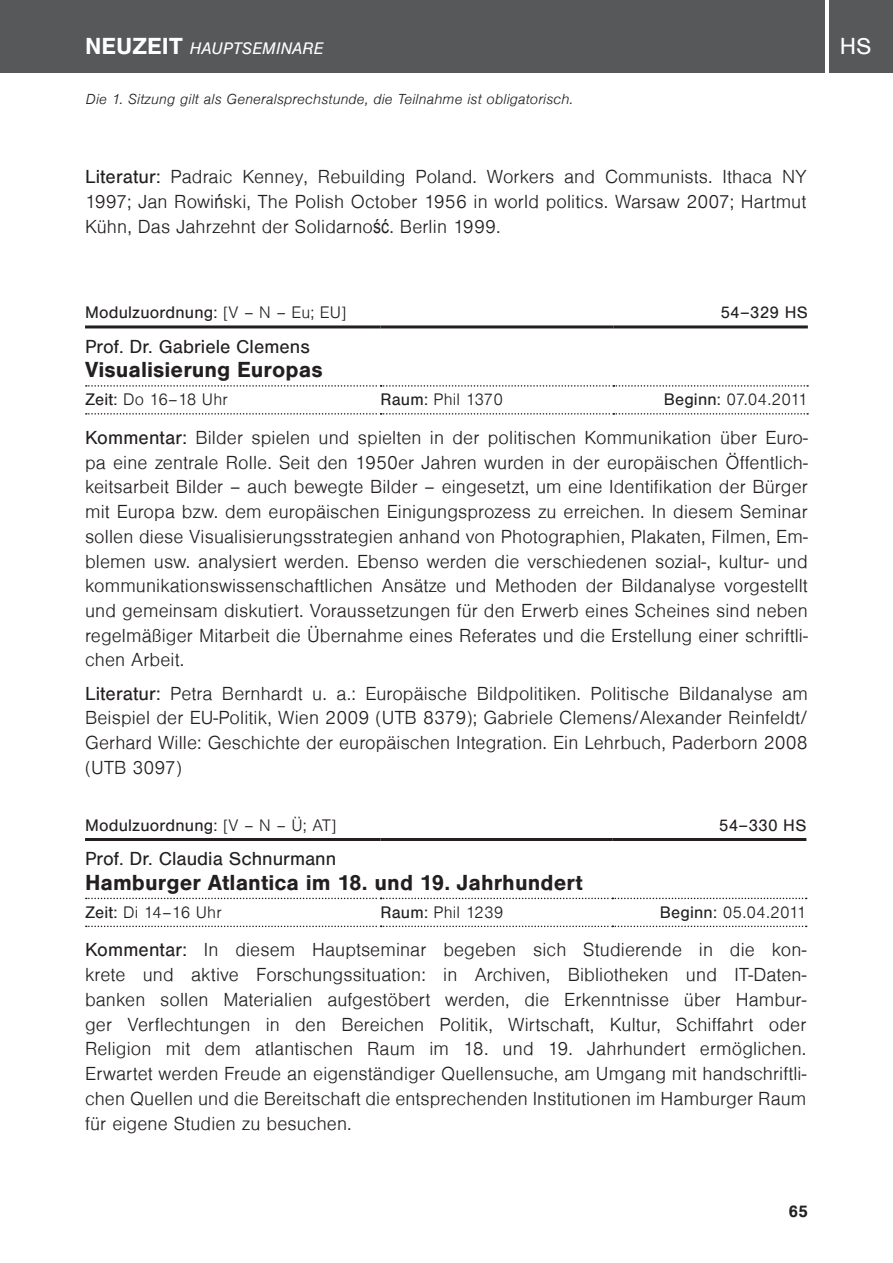
<style>
.page{position:relative;width:893px;height:1263px;background:#fff}
.page>*{position:absolute;margin:0;border:0;box-sizing:border-box;transform-origin:0 0}
.t1{font:24px "Sans";color:#fff}
.t2{font:700 22.5px "Sans";letter-spacing:.005em;color:#231f20}
.t3{font:300 19.5px/24.8px "Sans";letter-spacing:.005em;color:#231f20;text-align:justify}
.t4{font:19.5px "Sans";color:#231f20}
.t5{font:300 17.25px "Sans";letter-spacing:.01em;color:#231f20}
.t6{font:17.25px "Sans";letter-spacing:.01em;color:#231f20}
.t7{font:italic 17.25px "Sans";letter-spacing:.01em;color:#fff}
.t8{font:700 17.25px "Sans";color:#231f20}
.t9{font:italic 300 15px "Sans";letter-spacing:.01em;color:#231f20}
.s1{font-weight:700;font-style:normal;font-size:24px}
.s2{font-weight:400}
.s3{font-family:"Arial Narrow";font-weight:400}
.s4{font-weight:300}
</style>
<div class="page">
<div style="left:0;top:0;width:825px;height:72px;background:#57585a"></div>
<div style="left:829px;top:0;width:64px;height:72px;background:#57585a"></div>
<hr style="left:613px;top:325px;width:195px;height:3px;background:#231f20">
<hr style="left:85px;top:325px;width:296px;height:3px;background:#231f20">
<hr style="left:381px;top:325px;width:232px;height:3px;background:#231f20">
<svg style="left:86px;top:385px;width:722px;height:2px"></svg>
<svg style="left:86px;top:413px;width:722px;height:2px"></svg>
<hr style="left:612px;top:838px;width:194px;height:3px;background:#231f20">
<hr style="left:85px;top:838px;width:296px;height:3px;background:#231f20">
<hr style="left:381px;top:838px;width:231px;height:3px;background:#231f20">
<svg style="left:86px;top:898px;width:721px;height:1px"></svg>
<svg style="left:86px;top:925px;width:721px;height:2px"></svg>
<p class="t7" style="left:85px;top:38px;width:240px"><span class="s1">Neuzeit</span> HA UPTSEMINARE</p>
<p class="t1" style="left:840px;top:33px;width:16px">HS</p>
<p class="t9" style="left:86px;top:90px;width:489px">Die 1. Sitzung gilt als Generalsprechstunde, die Teilnahme ist obligatorisch.</p>
<p class="t3" style="left:85px;top:165px;width:723px"><span class="s2">Literatur:</span> Padraic Kenney, Rebuilding Poland. Workers and Communists. Ithaca NY 1997; Jan Rowi<span class="s3">ń</span>ski, The Polish October 1956 in world politics. Warsaw 2007; Hartmut Kühn, Das Jahrzehnt der Solidarno<span class="s3">ść</span>. Berlin 1999.</p>
<p class="t6" style="left:85px;top:303px;width:263px">Modulzuordnung: <span class="s4">[V – N – Eu; EU]</span></p>
<p class="t6" style="left:720px;top:303px;width:76px">54–329 HS</p>
<p class="t4" style="left:85px;top:335px;width:226px">Prof. Dr. Gabriele Clemens</p>
<p class="t2" style="left:85px;top:357px;width:239px">Visualisierung Europas</p>
<p class="t5" style="left:85px;top:391px;width:144px"><span class="s2">Zeit:</span> Do 16–18 Uhr</p>
<p class="t5" style="left:381px;top:391px;width:124px"><span class="s2">Raum:</span> Phil 1370</p>
<p class="t5" style="left:664px;top:391px;width:146px"><span class="s2">Beginn:</span> 07.04.2011</p>
<p class="t3" style="left:85px;top:425px;width:724px"><span class="s2">Kommentar:</span> Bilder spielen und spielten in der politischen Kommunikation über Euro&shy;pa eine zentrale Rolle. Seit den 1950er Jahren wurden in der europäischen Öffentlich&shy;keitsarbeit Bilder – auch bewegte Bilder – eingesetzt, um eine Identifikation der Bürger mit Europa bzw. dem europäischen Einigungsprozess zu erreichen. In diesem Seminar sollen diese Visualisierungsstrategien anhand von Photographien, Plakaten, Filmen, Em&shy;blemen usw. analysiert werden. Ebenso werden die verschiedenen sozial-, kultur- und kommunikationswissenschaftlichen Ansätze und Methoden der Bildanalyse vorgestellt und gemeinsam diskutiert. Voraussetzungen für den Erwerb eines Scheines sind neben regelmäßiger M itarbeit die Übernahme eines Referates und die Erstellung einer schriftli&shy;chen Arbeit.</p>
<p class="t3" style="left:85px;top:681px;width:724px"><span class="s2">Literatur:</span> Petra Bernhardt u. a.: Europäische Bildpolitiken. Politische Bildanalyse am Beispiel der EU-Politik, Wien 2009 (UTB 8379); Gabriele Clemens/Alexander Reinfeldt/ Gerhard Wille: Geschichte der europäischen Integration. Ein Lehrbuch, Paderborn 2008 (UTB 3097)</p>
<p class="t6" style="left:85px;top:816px;width:253px">Modulzuordnung: <span class="s4">[V – N – Ü; AT]</span></p>
<p class="t6" style="left:719px;top:816px;width:76px">54–330 HS</p>
<p class="t4" style="left:85px;top:848px;width:253px">Prof. Dr. Claudia Schnurmann</p>
<p class="t2" style="left:85px;top:870px;width:499px">Hamburger Atlantica im 18. und 19. Jahrhundert</p>
<p class="t5" style="left:85px;top:903px;width:138px"><span class="s2">Zeit:</span> Di 14–16 Uhr</p>
<p class="t5" style="left:381px;top:903px;width:125px"><span class="s2">Raum:</span> Phil 1239</p>
<p class="t5" style="left:660px;top:903px;width:148px"><span class="s2">Beginn:</span> 05.04.2011</p>
<p class="t3" style="left:85px;top:938px;width:723px"><span class="s2">Kommentar:</span> In diesem Hauptseminar begeben sich Studierende in die kon&shy;krete und aktive Forschungssituation: in Archiven, Bibliotheken und IT-Daten&shy;banken sollen Materialien aufgestöbert werden, die Erkenntnisse über Hambur&shy;ger Verflechtungen in den Bereichen Politik, Wirtschaft, Kultur, Schiffahrt oder Religion mit dem atlantischen Raum im 18. und 19. Jahrhundert ermöglichen.<br>Erwartet werden Freude an eigenständiger Quellensuche, am Umgang mit handschriftli&shy;chen Quellen und die Bereitschaft die entsprechenden Institutionen im Hamburger Raum für eigene Studien zu besuchen.</p>
<p class="t8" style="left:788px;top:1202px;width:21px">65</p>
</div>
